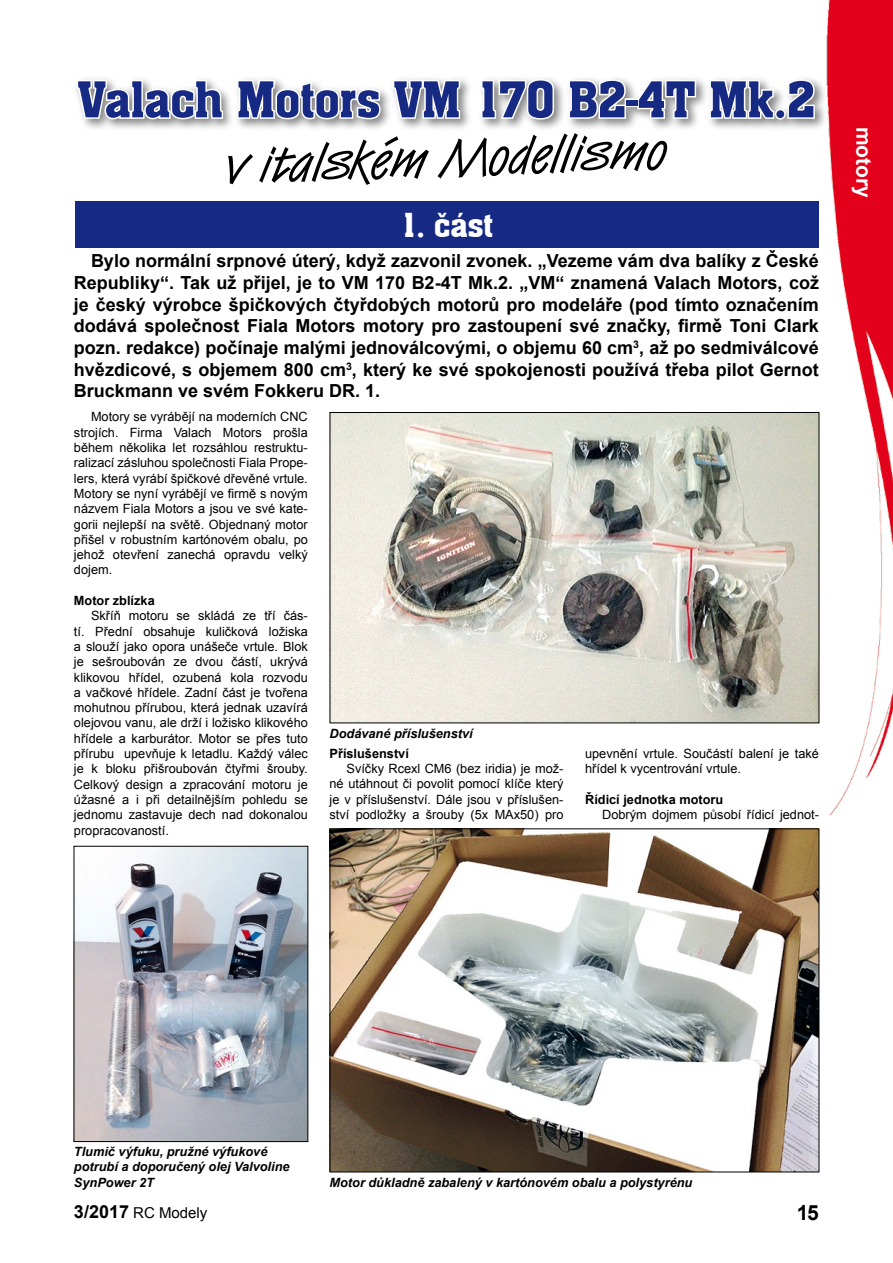
<style>
.page{position:relative;width:893px;height:1263px;background:#fff}
.page>*{position:absolute;margin:0;border:0;box-sizing:border-box;transform-origin:0 0}
.t1{font:500 54px "Aachen DEE";color:#162983}
.t2{font:54px "Van Dijk DEE";color:#000}
.t3{font:500 36px "Aachen DEE";color:#fff}
.t4{font:700 21px "Arial";color:#fff}
.t5{font:700 21px "Arial";color:#000}
.t6{font:700 18px/21.6px "Arial";color:#000;text-align:justify}
.t7{font:15px "Arial";color:#000}
.t8{font:12.75px/15.3px "Arial";color:#000;text-align:justify}
.t9{font:italic 700 12.75px/15.3px "Arial";color:#000}
.t10{font:700 12.75px "Arial";color:#000}
.s1{font-weight:700;font-size:18px}
</style>
<div class="page">
<div style="left:71px;top:73px;width:758px;height:60px;background:#000;opacity:.5"></div>
<svg style="left:75px;top:78px;width:150px;height:45px"></svg>
<svg style="left:235px;top:73px;width:147px;height:48px"></svg>
<svg style="left:391px;top:73px;width:71px;height:50px"></svg>
<svg style="left:479px;top:77px;width:77px;height:44px"></svg>
<svg style="left:567px;top:77px;width:61px;height:43px"></svg>
<div style="left:625px;top:98px;width:14px;height:9px;border:3px solid #fff"></div>
<svg style="left:636px;top:77px;width:62px;height:43px"></svg>
<svg style="left:708px;top:73px;width:108px;height:49px"></svg>
<img style="left:332px;top:414px;width:485px;height:307px">
<div style="left:330px;top:412px;width:489px;height:311px;border:1px solid #000"></div>
<img style="left:76px;top:848px;width:230px;height:292px">
<div style="left:74px;top:846px;width:234px;height:296px;border:1px solid #000"></div>
<img style="left:332px;top:830px;width:485px;height:340px">
<div style="left:76px;top:201px;width:743px;height:47px;background:#162983"></div>
<img style="left:819px;top:0;width:74px;height:846px">
<h1 class="t1" style="left:78px;top:69px;width:739px">Valach Motors VM 170 B2-4T Mk.2</h1>
<h1 class="t2" style="left:224px;top:132px;width:444px;rotate:-2deg">v italském Modellismo</h1>
<h2 class="t3" style="left:400px;top:204px;width:95px">1. èást</h2>
<p class="t6" style="left:74px;top:251px;width:746px;text-indent:17px">Bylo normální srpnové úterý, když zazvonil zvonek. „Vezeme vám dva balíky z České Republiky“. Tak už přijel, je to VM 170 B2-4T Mk.2. „VM“ znamená Valach Motors, což je český výrobce špičkových čtyřdobých motorů pro modeláře (pod tímto označením dodává společnost Fiala Motors motory pro zastoupení své značky, firmě Toni Clark pozn. redakce) počínaje malými jednoválcovými, o objemu 60 cm<sup>3</sup>, až po sedmiválcové hvězdicové, s objemem 800 cm<sup>3</sup>, který ke své spokojenosti používá třeba pilot Gernot Bruckmann ve svém Fokkeru DR. 1.</p>
<p class="t8" style="left:74px;top:409px;width:235px;text-indent:17px">Motory se vyrábějí na moderních CNC strojích. Firma Valach Motors prošla během několika let rozsáhlou restruktu&shy;ralizací zásluhou společnosti Fiala Prope&shy;lers, která vyrábí špičkové dřevěné vrtule.<br>Motory se nyní vyrábějí ve firmě s novým názvem Fiala Motors a jsou ve své kate&shy;gorii nejlepší na světě. Objednaný motor přišel v robustním kartónovém obalu, po jehož otevření zanechá opravdu velký dojem.</p>
<p class="t10" style="left:74px;top:592px;width:82px">Motor zblízka</p>
<p class="t8" style="left:74px;top:608px;width:235px;text-indent:17px">Skříň motoru se skládá ze tří čás&shy;tí. Přední obsahuje kuličková ložiska a slouží jako opora unášeče vrtule. Blok je sešroubován ze dvou částí, ukrývá klikovou hřídel, ozubená kola rozvodu a vačkové hřídele. Zadní část je tvořena mohutnou přírubou, která jednak uzavírá olejovou vanu, ale drží i ložisko klikového hřídele a karburátor. Motor se přes tuto přírubu upevňuje k letadlu. Každý válec je k bloku přišroubován čtyřmi šrouby.<br>Celkový design a zpracování motoru je úžasné a i při detailnějším pohledu se jednomu zastavuje dech nad dokonalou propracovaností.</p>
<p class="t9" style="left:330px;top:726px;width:145px">Dodávané příslušenství</p>
<p class="t10" style="left:330px;top:745px;width:81px">Příslušenství</p>
<p class="t8" style="left:330px;top:761px;width:235px;text-indent:17px">Svíčky Rcexl CM6 (bez iridia) je mož&shy;né utáhnout či povolit pomocí klíče který je v příslušenství. Dále jsou v příslušen&shy;ství podložky a šrouby (5x MAx50) pro</p>
<p class="t8" style="left:585px;top:746px;width:235px">upevnění vrtule. Součástí balení je také hřídel k vycentrování vrtule.</p>
<p class="t10" style="left:585px;top:791px;width:140px">Řídicí jednotka motoru</p>
<p class="t8" style="left:602px;top:807px;width:218px">Dobrým dojmem působí řídicí jednot-</p>
<h3 class="t4" style="left:878px;top:127px;width:73px;rotate:90deg">motory</h3>
<p class="t9" style="left:74px;top:1144px;width:217px">Tlumič výfuku, pružné výfukové potrubí a doporučený olej Valvoline<br>SynPower 2T</p>
<p class="t9" style="left:330px;top:1175px;width:364px">Motor důkladně zabalený v kartónovém obalu a polystyrénu</p>
<p class="t7" style="left:74px;top:1203px;width:135px"><span class="s1">3/2017</span> RC Modely</p>
<h3 class="t5" style="left:797px;top:1199px;width:24px">15</h3>
</div>
